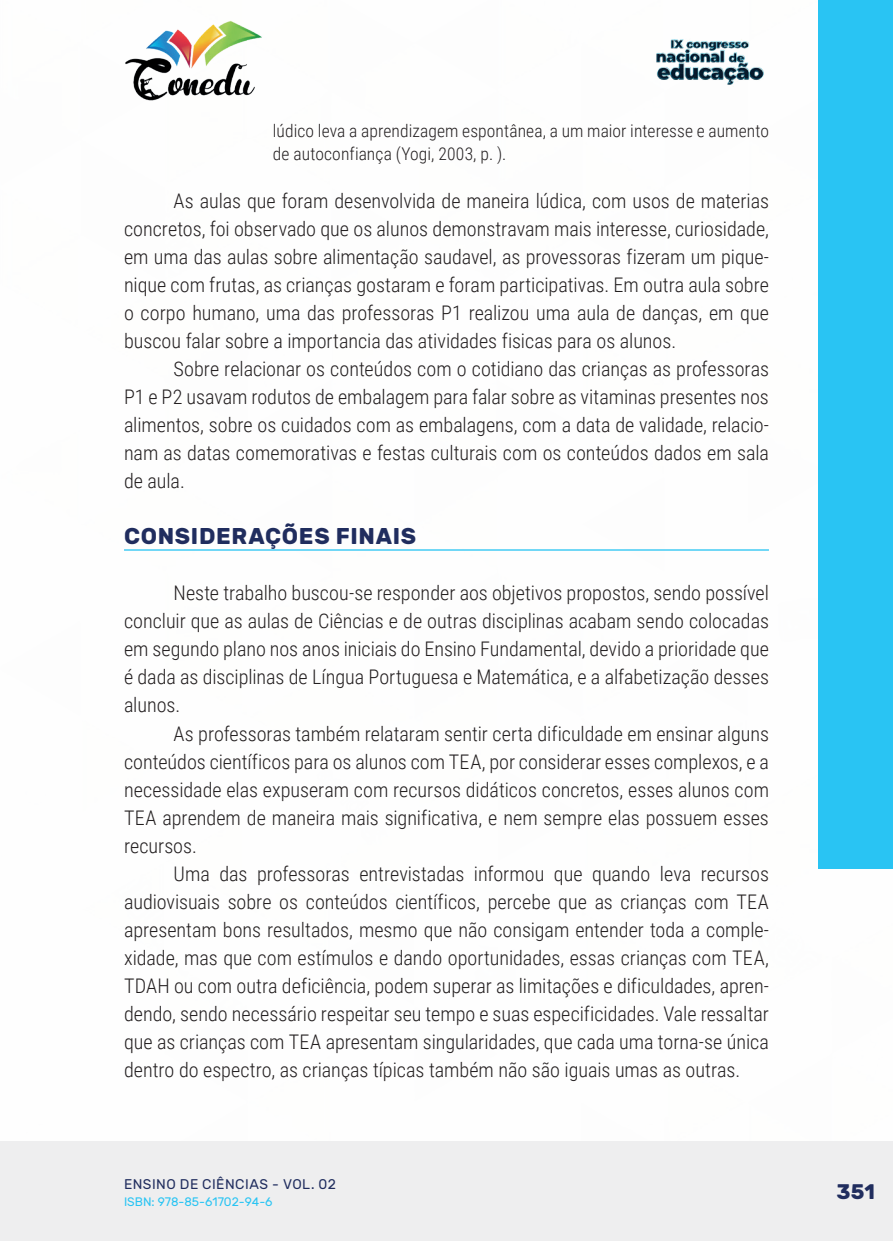
<style>
.page{position:relative;width:893px;height:1241px;background:#fff}
.page>*{position:absolute;margin:0;border:0;box-sizing:border-box;transform-origin:0 0}
._10_SUBTITULO{font:700 22.75px "Rubik";letter-spacing:.03em;color:#202d5e}
.t1{font:700 21px "Rubik";color:#202d5e}
._9_CORPO{font:300 20.12px/28px "Roboto Condensed";color:#231f20;text-align:justify}
._16_CITACAO{font:300 17.5px/22.8px "Roboto Condensed";letter-spacing:.005em;color:#231f20}
.t2{font:14px "Rubik";letter-spacing:.035em;color:#202d5e}
.t3{font:12.25px "Rubik";color:#29c4f3}
</style>
<div class="page">
<div style="left:0;top:1141px;width:893px;height:99px;background:#eeeeef"></div>
<div style="left:819px;top:0;width:74px;height:868px;background:#29c4f3"></div>
<img style="left:125px;top:20px;width:137px;height:81px">
<img style="left:656px;top:39px;width:108px;height:46px">
<hr style="left:124px;top:549px;width:645px;height:1px;background:#29c4f3">
<p class="_16_CITACAO" style="left:273px;top:119px;width:498px">lúdico leva a aprendizagem espontânea, a um maior interesse e aumento de autoconfiança (Yogi, 2003, p. ).</p>
<p class="_9_CORPO" style="left:124px;top:186px;width:646px;text-indent:50px">As aulas que foram desenvolvida de maneira lúdica, com usos de materias concretos, foi observado que os alunos demonstravam mais interesse, curiosidade, em uma das aulas sobre alimentação saudavel, as provessoras fizeram um pique&shy;nique com frutas, as crianças gostaram e foram participativas. Em outra aula sobre o corpo humano, uma das professoras P1 realizou uma aula de danças, em que buscou falar sobre a importancia das atividades fisicas para os alunos.</p>
<p class="_9_CORPO" style="left:124px;top:354px;width:646px;text-indent:50px">Sobre relacionar os conteúdos com o cotidiano das crianças as professoras P1 e P2 usavam rodutos de embalagem para falar sobre as vitaminas presentes nos alimentos, sobre os cuidados com as embalagens, com a data de validade, relacio&shy;nam as datas comemorativas e festas culturais com os conteúdos dados em sala de aula.</p>
<p class="_10_SUBTITULO" style="left:124px;top:523px;width:294px">CONSIDERAÇÕES FINAIS</p>
<p class="_9_CORPO" style="left:124px;top:578px;width:646px;text-indent:50px">Neste trabalho buscou-se responder aos objetivos propostos, sendo possível concluir que as aulas de Ciências e de outras disciplinas acabam sendo colocadas em segundo plano nos anos iniciais do Ensino Fundamental, devido a prioridade que é dada as disciplinas de Língua Portuguesa e Matemática, e a alfabetização desses alunos.</p>
<p class="_9_CORPO" style="left:124px;top:718px;width:646px;text-indent:50px">As professoras também relataram sentir certa dificuldade em ensinar alguns conteúdos científicos para os alunos com TEA, por considerar esses complexos, e a necessidade elas expuseram com recursos didáticos concretos, esses alunos com TEA aprendem de maneira mais significativa, e nem sempre elas possuem esses recursos.</p>
<p class="_9_CORPO" style="left:124px;top:858px;width:646px;text-indent:50px">Uma das professoras entrevistadas informou que quando leva recursos audiovisuais sobre os conteúdos científicos, percebe que as crianças com TEA apresentam bons resultados, mesmo que não consigam entender toda a comple&shy;xidade, mas que com estímulos e dando oportunidades, essas crianças com TEA, TDAH ou com outra deficiência, podem superar as limitações e dificuldades, apren&shy;dendo, sendo necessário respeitar seu tempo e suas especificidades. Vale ressaltar que as crianças com TEA apresentam singularidades, que cada uma torna-se única dentro do espectro, as crianças típicas também não são iguais umas as outras.</p>
<p class="t2" style="left:124px;top:1175px;width:213px">ENSINO DE CIÊNCIAS - VOL. 02</p>
<p class="t3" style="left:124px;top:1194px;width:150px">ISBN: 978-85-61702-94-6</p>
<p class="t1" style="left:836px;top:1179px;width:40px">351</p>
</div>
